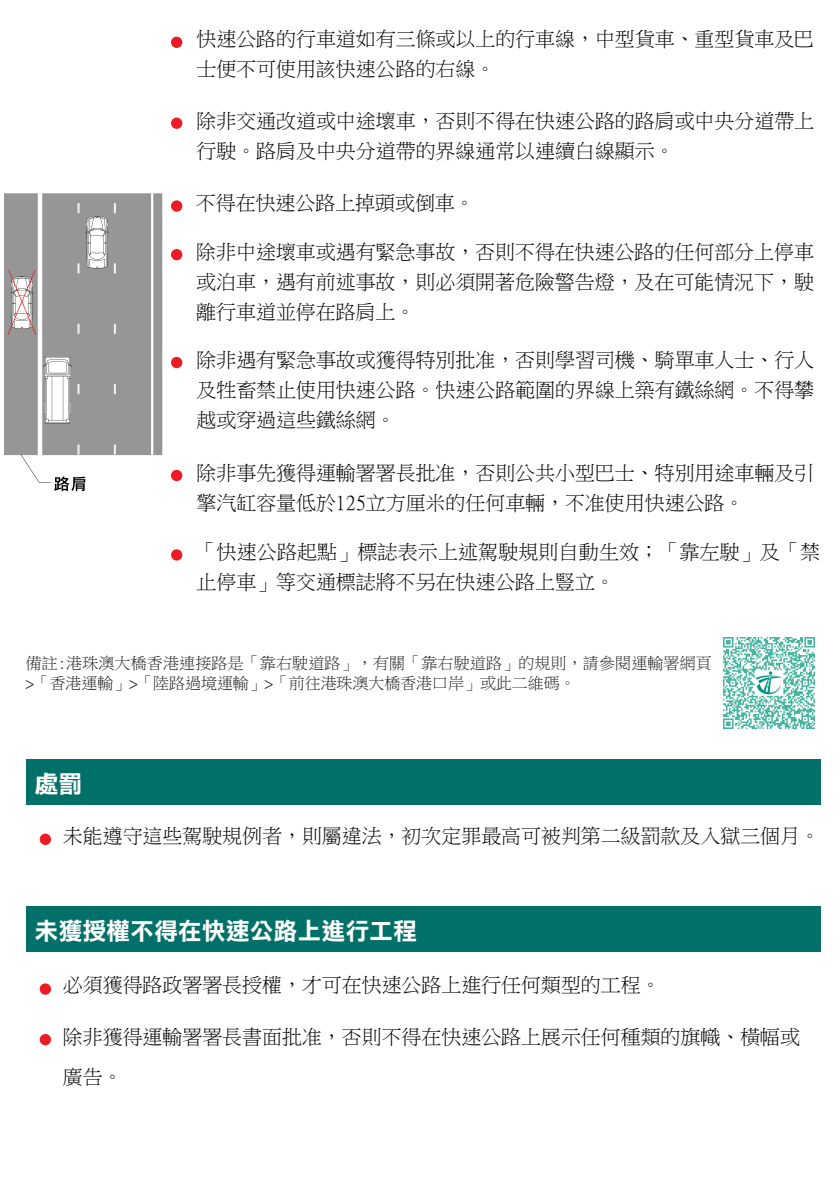
<style>
.page{position:relative;width:840px;height:1191px;background:#fff}
.page>*{position:absolute;margin:0;border:0;box-sizing:border-box;transform-origin:0 0}
.t1{font:24px "DF Li Hei Bd HK BF";color:#fff}
.t2{font:20px/30px "Ming Li U";color:#000}
.t3{font:16px/20px "Ming Li U";letter-spacing:.015em;color:#231f20}
</style>
<div class="page">
<img style="left:5px;top:194px;width:158px;height:298px">
<img style="left:723px;top:637px;width:92px;height:92px">
<div style="left:171px;top:37px;width:11px;height:11px;background:#ed1c24;border-radius:50%"></div>
<div style="left:171px;top:118px;width:11px;height:11px;background:#ed1c24;border-radius:50%"></div>
<div style="left:171px;top:200px;width:11px;height:12px;background:#ed1c24;border-radius:50%"></div>
<div style="left:171px;top:249px;width:11px;height:11px;background:#ed1c24;border-radius:50%"></div>
<div style="left:171px;top:470px;width:11px;height:11px;background:#ed1c24;border-radius:50%"></div>
<div style="left:171px;top:549px;width:11px;height:11px;background:#ed1c24;border-radius:50%"></div>
<div style="left:171px;top:357px;width:11px;height:11px;background:#ed1c24;border-radius:50%"></div>
<div style="left:26px;top:759px;width:793px;height:45px;background:#007068"></div>
<div style="left:26px;top:906px;width:793px;height:45px;background:#007068"></div>
<div style="left:40px;top:833px;width:11px;height:12px;background:#ed1c24;border-radius:50%"></div>
<div style="left:40px;top:983px;width:11px;height:11px;background:#ed1c24;border-radius:50%"></div>
<div style="left:40px;top:1034px;width:11px;height:11px;background:#ed1c24;border-radius:50%"></div>
<p class="t2" style="left:196px;top:24px;width:618px">快速公路的行車道如有三條或以上的行車線，中型貨車、重型貨車及巴士便不可使用該快速公路的右線。</p>
<p class="t2" style="left:196px;top:106px;width:618px">除非交通改道或中途壞車，否則不得在快速公路的路肩或中央分道帶上行駛。路肩及中央分道帶的界線通常以連續白線顯示。</p>
<p class="t2" style="left:196px;top:188px;width:280px">不得在快速公路上掉頭或倒車。</p>
<p class="t2" style="left:196px;top:237px;width:618px;text-align:justify">除非中途壞車或遇有緊急事故，否則不得在快速公路的任何部分上停車或泊車，遇有前述事故，則必須開著危險警告燈，及在可能情況下，駛離行車道並停在路肩上。</p>
<p class="t2" style="left:196px;top:345px;width:618px;text-align:justify">除非遇有緊急事故或獲得特別批准，否則學習司機、騎單車人士、行人及牲畜禁止使用快速公路。快速公路範圍的界線上築有鐵絲網。不得攀越或穿過這些鐵絲網。</p>
<p class="t2" style="left:196px;top:458px;width:618px">除非事先獲得運輸署署長批准，否則公共小型巴士、特別用途車輛及引擎汽缸容量低於125立方厘米的任何車輛，不准使用快速公路。</p>
<p class="t2" style="left:196px;top:537px;width:624px">「快速公路起點」標誌表示上述駕駛規則自動生效；「靠左駛」及「禁止停車」等交通標誌將不另在快速公路上豎立。</p>
<p class="t3" style="left:26px;top:653px;width:687px">備註:港珠澳大橋香港連接路是「靠右駛道路」，有關「靠右駛道路」的規則，請參閱運輸署網頁&gt;「香港運輸」&gt;「陸路過境運輸」&gt;「前往港珠澳大橋香港口岸」或此二維碼。</p>
<p class="t1" style="left:34px;top:771px;width:49px">處罰</p>
<p class="t2" style="left:63px;top:821px;width:758px">未能遵守這些駕駛規例者，則屬違法，初次定罪最高可被判第二級罰款及入獄三個月。</p>
<p class="t1" style="left:34px;top:918px;width:384px">未獲授權不得在快速公路上進行工程</p>
<p class="t2" style="left:63px;top:970px;width:599px">必須獲得路政署署長授權，才可在快速公路上進行任何類型的工程。</p>
<p class="t2" style="left:63px;top:1017px;width:738px;line-height:40px">除非獲得運輸署署長書面批准，否則不得在快速公路上展示任何種類的旗幟、橫幅或廣告。</p>
</div>
